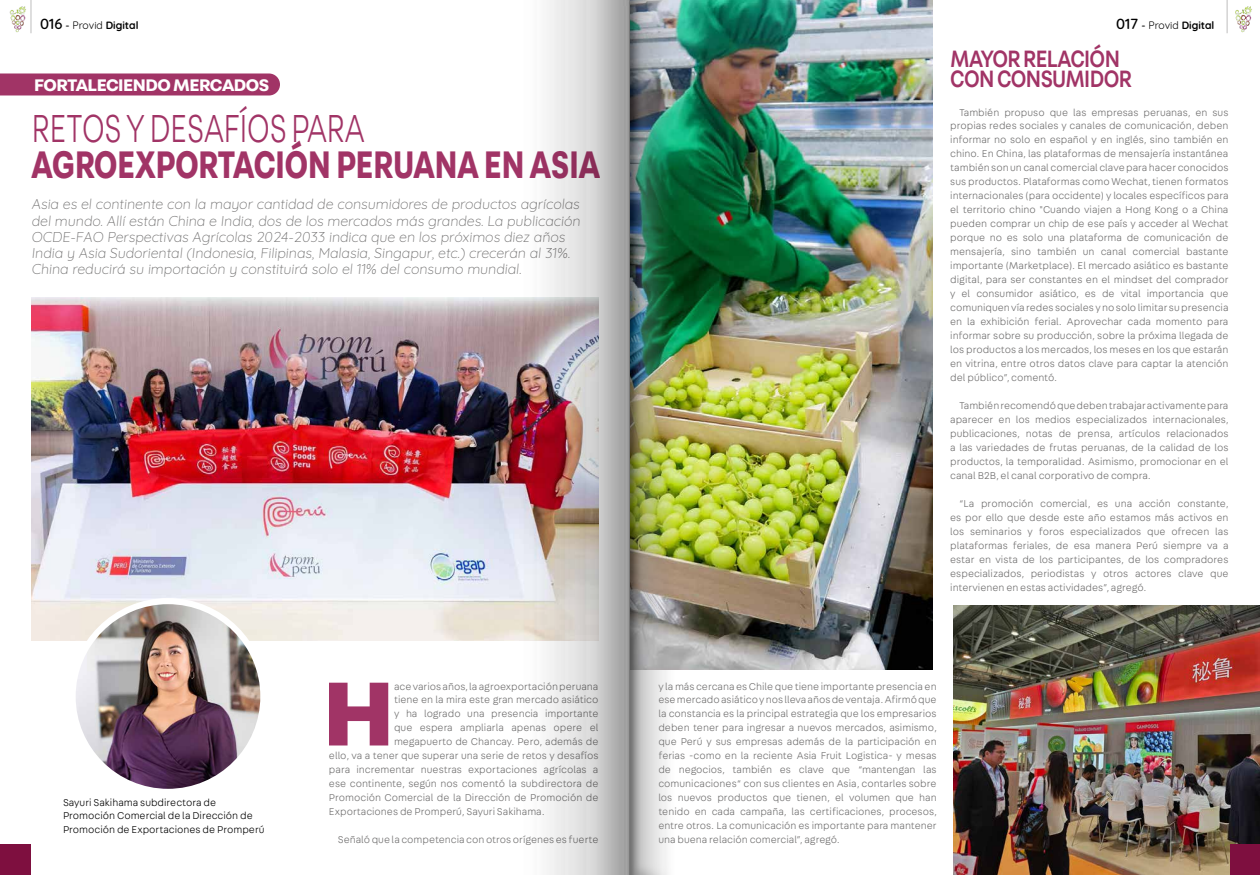
<style>
.page{position:relative;width:1260px;height:875px;background:#fff}
.page>*{position:absolute;margin:0;border:0;box-sizing:border-box;transform-origin:0 0}
.t1{font:900 96.69px "Fabriga";color:#a13466}
.t2{font:300 41.56px "Fabriga";letter-spacing:-.025em;color:#a13466;scale:.76 1}
.t3{font:700 40.86px "Fabriga";color:#a13466;scale:.76 1}
.t4{font:500 25.2px/21px "Fabriga";letter-spacing:-.03em;color:#a13466;scale:.83 1}
.t5{font:700 17.85px "Fabriga";letter-spacing:-.025em;color:#fff}
.t6{font:300 14.17px/16.3px "Quicksand";color:#706f6f}
.t7{font:300 10.5px/14px "Fabriga";color:#706f6f;text-align:justify}
.t8{font:300 10.5px/13.6px "Fabriga";color:#000}
.t9{font:700 10.5px "Quicksand";color:#000}
.s1{font-weight:500;font-size:14.88px}
.s2{font-weight:500}
.s3{font-weight:400}
</style>
<div class="page">
<img style="left:9px;top:6px;width:17px;height:26px">
<img style="left:1235px;top:6px;width:17px;height:26px">
<hr style="left:31px;top:0;width:1px;height:33px;background:#706f6f">
<hr style="left:1227px;top:0;width:1px;height:33px;background:#706f6f">
<img style="left:754px;top:0;width:179px;height:669px">
<img style="left:954px;top:606px;width:306px;height:269px">
<div style="left:0;top:73px;width:280px;height:22px;background:#a13466"></div>
<img style="left:32px;top:298px;width:436px;height:343px">
<img style="left:73px;top:601px;width:190px;height:191px;border-radius:95px">
<div style="left:70px;top:598px;width:196px;height:197px;border:6px solid #fff;border-radius:50%"></div>
<div style="left:0;top:845px;width:31px;height:30px;background:#7e0f3f"></div>
<div style="left:1230px;top:845px;width:30px;height:30px;background:#7e0f3f"></div>
<img style="left:468px;top:0;width:286px;height:875px">
<p class="t9" style="left:40px;top:16px;width:100px"><span class="s1">016</span> <span class="s2">-</span> <span class="s3">Provid</span> Digital</p>
<p class="t9" style="left:1116px;top:16px;width:100px"><span class="s1">017</span> <span class="s2">-</span> <span class="s3">Provid</span> Digital</p>
<h3 class="t5" style="left:34px;top:73px;width:237px">FORTALECIENDO MERCADOS</h3>
<h2 class="t2" style="left:32px;top:102px;width:441px">RETOS Y DESAFÍOS PARA</h2>
<h3 class="t3" style="left:32px;top:137px;width:750px">AGROEXPORTACIÓN PERUANA EN ASIA</h3>
<p class="t6" style="left:31px;top:195px;width:552px">Asia es el continente con la mayor cantidad de consumidores de productos agrícolas del mundo. Allí están China e India, dos de los mercados más grandes. La publicación OCDE-FAO Perspectivas Agrícolas 2024-2033 indica que en los próximos diez años India y Asia Sudoriental (Indonesia, Filipinas, Malasia, Singapur, etc.) crecerán al 31%.<br>China reducirá su importación y constituirá solo el 11% del consumo mundial.</p>
<p class="t8" style="left:63px;top:795px;width:203px">Sayuri Sakihama subdirectora de<br>Promoción Comercial de la Dirección de<br>Promoción de Exportaciones de Promperú</p>
<h1 class="t1" style="left:323px;top:647px;width:72px">H</h1>
<p class="t7" style="left:394px;top:679px;width:206px">ace varios años, la agroexportación peruana</p>
<p class="t7" style="left:394px;top:693px;width:206px">tiene en la mira este gran mercado asiático</p>
<p class="t7" style="left:394px;top:707px;width:206px">y ha logrado una presencia importante</p>
<p class="t7" style="left:394px;top:721px;width:206px">que espera ampliarla apenas opere el</p>
<p class="t7" style="left:394px;top:735px;width:206px">megapuerto de Chancay. Pero, además de</p>
<p class="t7" style="left:329px;top:749px;width:271px">ello, va a tener que superar una serie de retos y desafíos</p>
<p class="t7" style="left:329px;top:763px;width:271px">para incrementar nuestras exportaciones agrícolas a</p>
<p class="t7" style="left:329px;top:777px;width:271px">ese continente, según nos comentó la subdirectora de</p>
<p class="t7" style="left:329px;top:791px;width:271px">Promoción Comercial de la Dirección de Promoción de</p>
<p class="t7" style="left:329px;top:805px;width:217px">Exportaciones de Promperú, Sayuri Sakihama.</p>
<p class="t7" style="left:338px;top:833px;width:262px">Señaló que la competencia con otros orígenes es fuerte</p>
<h3 class="t4" style="left:950px;top:46px;width:220px">MAYOR RELACIÓN<br>CON CONSUMIDOR</h3>
<p class="t7" style="left:950px;top:105px;width:280px;text-indent:9px">También propuso que las empresas peruanas, en sus propias redes sociales y canales de comunicación, deben informar no solo en español y en inglés, sino también en chino. En China, las plataformas de mensajería instantánea también son un canal comercial clave para hacer conocidos sus productos. Plataformas como Wechat, tienen formatos internacionales (para occidente) y locales específicos para el territorio chino "Cuando viajen a Hong Kong o a China pueden comprar un chip de ese país y acceder al Wechat porque no es solo una plataforma de comunicación de mensajería, sino también un canal comercial bastante importante (Marketplace). El mercado asiático es bastante digital, para ser constantes en el mindset del comprador y el consumidor asiático, es de vital importancia que comuniquen vía redes sociales y no solo limitar su presencia en la exhibición ferial. Aprovechar cada momento para informar sobre su producción, sobre la próxima llegada de los productos a los mercados, los meses en los que estarán en vitrina, entre otros datos clave para captar la atención del público”, comentó.</p>
<p class="t7" style="left:950px;top:399px;width:280px;text-indent:9px">También recomendó que deben trabajar activamente para aparecer en los medios especializados internacionales, publicaciones, notas de prensa, artículos relacionados a las variedades de frutas peruanas, de la calidad de los productos, la temporalidad. Asimismo, promocionar en el canal B2B, el canal corporativo de compra.</p>
<p class="t7" style="left:950px;top:497px;width:280px;text-indent:9px">“La promoción comercial, es una acción constante, es por ello que desde este año estamos más activos en los seminarios y foros especializados que ofrecen las plataformas feriales, de esa manera Perú siempre va a estar en vista de los participantes, de los compradores especializados, periodistas y otros actores clave que intervienen en estas actividades”, agregó.</p>
<p class="t7" style="left:658px;top:679px;width:280px">y la más cercana es Chile que tiene importante presencia en ese mercado asiático y nos lleva años de ventaja. Afirmó que la constancia es la principal estrategia que los empresarios deben tener para ingresar a nuevos mercados, asimismo, que Perú y sus empresas además de la participación en ferias -como en la reciente Asia Fruit Logistica- y mesas de negocios, también es clave que “mantengan las comunicaciones“ con sus clientes en Asia, contarles sobre los nuevos productos que tienen, el volumen que han tenido en cada campaña, las certificaciones, procesos, entre otros. La comunicación es importante para mantener una buena relación comercial”, agregó.</p>
</div>
